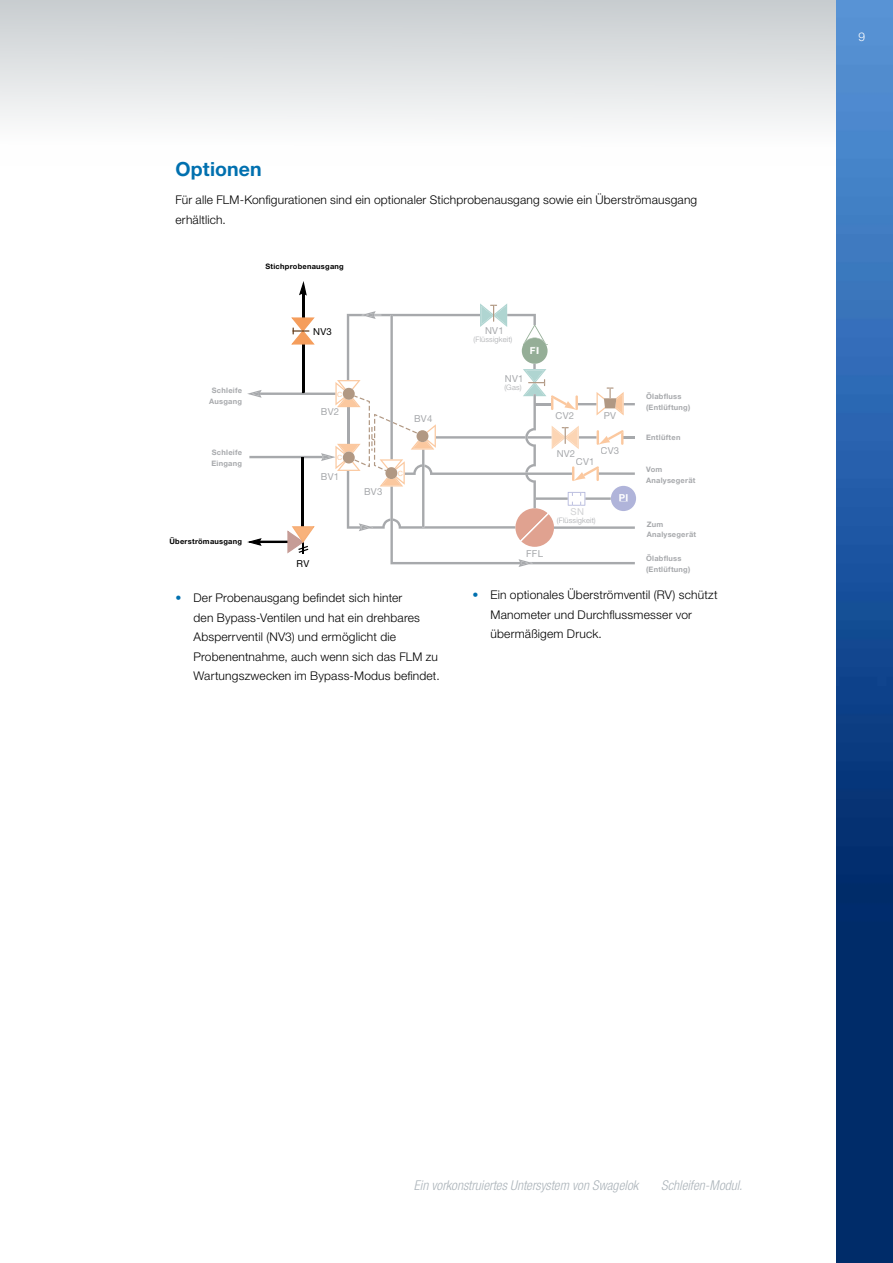
<style>
.page{position:relative;width:893px;height:1263px;background:#fff}
.page>*{position:absolute;margin:0;border:0;box-sizing:border-box;transform-origin:0 0}
.Subhead_1{font:700 19.5px "Helvetica Neue LT Std";letter-spacing:.005em;color:#0070af}
.t1{font:italic 300 condensed 13.5px "Helvetica Neue LT Std";color:#acb4ba}
.Body_hang{font:300 12px/19.5px "Helvetica Neue LT Std";letter-spacing:.015em;color:#000}
.Body{font:300 12px/19.5px "Helvetica Neue LT Std";letter-spacing:.015em;color:#000}
.t2{font:300 12px "Helvetica Neue LT Std";color:#fff}
.t3{font:9.6px "Helvetica Neue LT Std";letter-spacing:.025em;color:#a7a9ac}
.t4{font:9.6px "Helvetica Neue LT Std";color:#000}
.t5{font:700 9.6px "Helvetica Neue LT Std";color:#fff}
.t6{font:9.6px "Helvetica Neue LT Std";color:#d1d2d4}
.t7{font:700 7.5px/10.5px "Helvetica Neue LT Std";letter-spacing:.03em;color:#a7a9ac}
.t8{font:700 7.5px "Helvetica Neue LT Std";letter-spacing:.03em;color:#000}
.t9{font:300 7.5px "Helvetica Neue LT Std";letter-spacing:.025em;color:#a7a9ac}
.t10{font:7.2px "Helvetica Neue LT Std";color:#fbc89f}
.s1{color:#0070af}
</style>
<div class="page">
<div style="left:0;top:0;width:864px;height:166px;background:linear-gradient(to bottom,#c8cdd0,#fff)"></div>
<img style="left:836px;top:0;width:57px;height:1263px">
<hr style="left:302px;top:291px;width:2px;height:29px;background:#000">
<svg style="left:299px;top:281px;width:8px;height:15px"></svg>
<svg style="left:247px;top:303px;width:389px;height:264px"></svg>
<p class="Subhead_1" style="left:176px;top:157px;width:88px">Optionen</p>
<p class="Body" style="left:176px;top:190px;width:523px">Für alle FLM-Konfigurationen sind ein optionaler Stichprobenausgang sowie ein Überströmausgang erhältlich.</p>
<p class="t7" style="left:209px;top:385px;width:34px;text-align:center">Schleife<br>Ausgang</p>
<p class="t7" style="left:212px;top:447px;width:32px">Schleife<br>Eingang</p>
<p class="t8" style="left:169px;top:537px;width:74px">Überströmausgang</p>
<p class="t8" style="left:265px;top:262px;width:80px">Stichprobenausgang</p>
<p class="t4" style="left:313px;top:326px;width:20px">NV3</p>
<p class="t10" style="left:337px;top:390px;width:7px">C</p>
<p class="t3" style="left:321px;top:406px;width:20px">BV2</p>
<p class="t10" style="left:337px;top:453px;width:7px">C</p>
<p class="t3" style="left:321px;top:470px;width:20px">BV1</p>
<p class="t3" style="left:414px;top:413px;width:20px">BV4</p>
<p class="t3" style="left:364px;top:486px;width:20px">BV3</p>
<p class="t10" style="left:398px;top:469px;width:7px">C</p>
<p class="t4" style="left:297px;top:558px;width:14px">RV</p>
<p class="t3" style="left:485px;top:325px;width:20px">NV1</p>
<p class="t9" style="left:474px;top:334px;width:40px">(Flüssigkeit)</p>
<p class="t3" style="left:505px;top:373px;width:20px">NV1</p>
<p class="t9" style="left:504px;top:383px;width:19px">(Gas)</p>
<p class="t5" style="left:530px;top:344px;width:11px">FI</p>
<p class="t3" style="left:526px;top:548px;width:18px">FFL</p>
<p class="t3" style="left:556px;top:410px;width:20px">CV2</p>
<p class="t3" style="left:604px;top:410px;width:14px">PV</p>
<p class="t3" style="left:557px;top:447px;width:20px">NV2</p>
<p class="t3" style="left:576px;top:456px;width:20px">CV1</p>
<p class="t3" style="left:601px;top:445px;width:20px">CV3</p>
<p class="t5" style="left:619px;top:492px;width:11px">PI</p>
<p class="t6" style="left:571px;top:506px;width:15px">SN</p>
<p class="t9" style="left:557px;top:515px;width:40px">(Flüssigkeit)</p>
<p class="t7" style="left:646px;top:391px;width:46px">Ölabfluss (Entlüftung)</p>
<p class="t7" style="left:646px;top:432px;width:36px">Entlüften</p>
<p class="t7" style="left:646px;top:464px;width:51px">Vom<br>Analysegerät</p>
<p class="t7" style="left:647px;top:519px;width:51px">Zum<br>Analysegerät</p>
<p class="t7" style="left:646px;top:553px;width:46px">Ölabfluss (Entlüftung)</p>
<p class="Body_hang" style="left:194px;top:588px;width:248px;text-indent:-18px"><span class="s1">•</span> Der Probenausgang befindet sich hinter<br>den Bypass-Ventilen und hat ein drehbares Absperrventil (NV3) und ermöglicht die Probenentnahme, auch wenn sich das FLM zu Wartungszwecken im Bypass-Modus befindet.</p>
<p class="Body_hang" style="left:490px;top:585px;width:229px;text-indent:-18px"><span class="s1">•</span> Ein optionales Überströmventil (RV) schützt<br>Manometer und Durchflussmesser vor übermäßigem Druck.</p>
<p class="t2" style="left:858px;top:29px;width:8px">9</p>
<p class="t1" style="left:414px;top:1178px;width:226px">Ein vorkonstruiertes Untersystem von Swagelok</p>
<p class="t1" style="left:661px;top:1178px;width:83px">Schleifen-Modul.</p>
</div>
